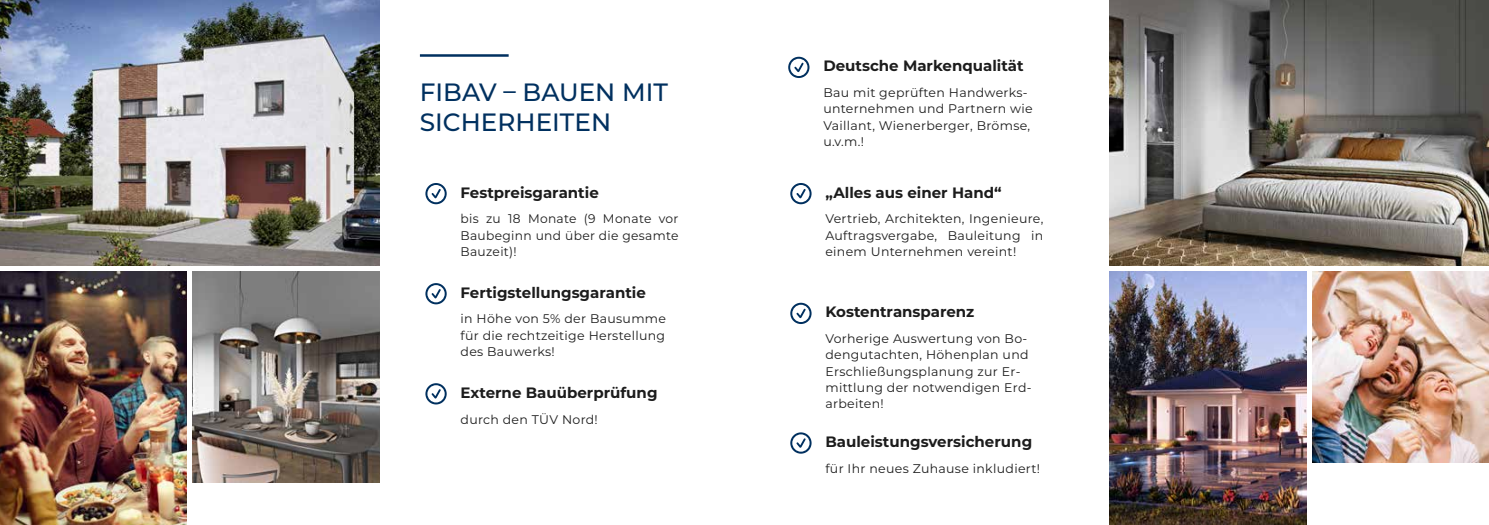
<style>
.page{position:relative;width:1489px;height:525px;background:#fff}
.page>*{position:absolute;margin:0;border:0;box-sizing:border-box;transform-origin:0 0}
.t1{font:500 25px/30px "Montserrat";color:#00305f}
.t2{font:700 15px "Montserrat";color:#1c1c1c}
.t3{font:12.5px/16.2px "Montserrat";letter-spacing:.025em;color:#1c1c1c;text-align:justify}
</style>
<div class="page">
<img style="left:0;top:0;width:380px;height:265px">
<img style="left:1109px;top:0;width:379px;height:265px">
<img style="left:0;top:271px;width:187px;height:253px">
<img style="left:1109px;top:271px;width:197px;height:253px">
<img style="left:193px;top:271px;width:187px;height:211px">
<img style="left:1312px;top:271px;width:176px;height:191px">
<hr style="left:420px;top:54px;width:88px;height:3px;background:#00305f">
<svg style="left:425px;top:183px;width:21px;height:21px"></svg>
<svg style="left:790px;top:183px;width:21px;height:21px"></svg>
<svg style="left:425px;top:283px;width:21px;height:21px"></svg>
<svg style="left:790px;top:302px;width:21px;height:22px"></svg>
<svg style="left:788px;top:57px;width:21px;height:21px"></svg>
<svg style="left:425px;top:383px;width:21px;height:21px"></svg>
<svg style="left:790px;top:432px;width:21px;height:21px"></svg>
<h1 class="t1" style="left:420px;top:76px;width:249px">FIBAV – BAUEN MIT<br>SICHERHEITEN</h1>
<p class="t2" style="left:823px;top:55px;width:202px">Deutsche Markenqualität</p>
<p class="t3" style="left:823px;top:84px;width:211px;text-align:left">Bau mit geprüften Handwerks&shy;unternehmen und Partnern wie<br>Vaillant, Wienerberger, Brömse, u.v.m.!</p>
<p class="t2" style="left:460px;top:181px;width:140px">Festpreisgarantie</p>
<p class="t2" style="left:825px;top:181px;width:178px">„Alles aus einer Hand“</p>
<p class="t3" style="left:460px;top:210px;width:219px">bis zu 18 Monate (9 Monate vor Baubeginn und über die gesamte Bauzeit)!</p>
<p class="t3" style="left:825px;top:210px;width:219px">Vertrieb, Architekten, Ingenieure, Auftragsvergabe, Bauleitung in einem Unternehmen vereint!</p>
<p class="t2" style="left:460px;top:281px;width:187px">Fertigstellungsgarantie</p>
<p class="t2" style="left:825px;top:301px;width:150px">Kostentransparenz</p>
<p class="t3" style="left:460px;top:310px;width:207px">in Höhe von 5% der Bausumme für die rechtzeitige Herstellung des Bauwerks!</p>
<p class="t3" style="left:825px;top:330px;width:208px;text-align:left">Vorherige Auswertung von Bo&shy;dengutachten, Höhenplan und<br>Erschließungsplanung zur Er&shy;mittlung der notwendigen Erd&shy;arbeiten!</p>
<p class="t2" style="left:460px;top:381px;width:198px">Externe Bauüberprüfung</p>
<p class="t3" style="left:460px;top:410px;width:139px">durch den TÜV Nord!</p>
<p class="t2" style="left:825px;top:430px;width:208px">Bauleistungsversicherung</p>
<p class="t3" style="left:825px;top:459px;width:216px">für Ihr neues Zuhause inkludiert!</p>
</div>
